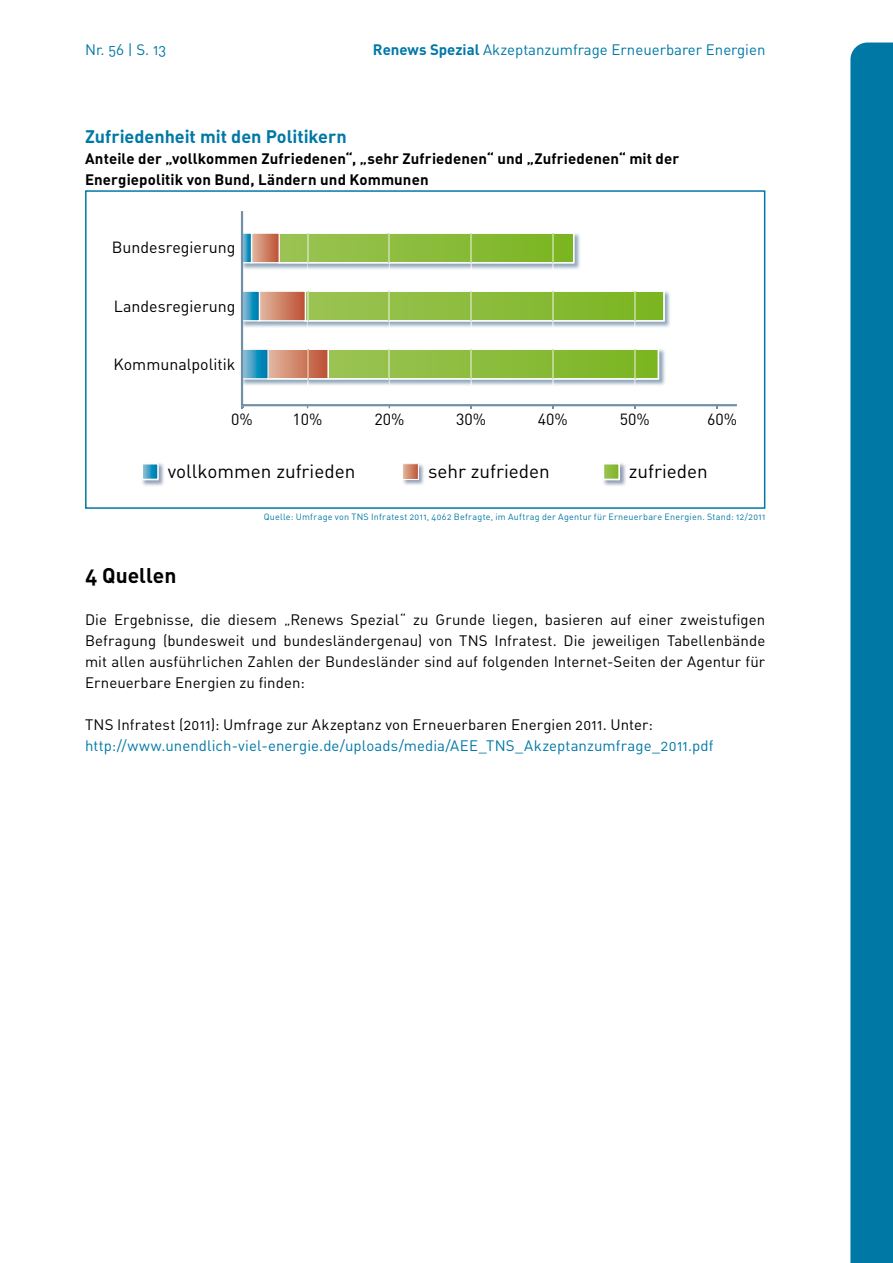
<style>
.page{position:relative;width:893px;height:1263px;background:#fff}
.page>*{position:absolute;margin:0;border:0;box-sizing:border-box;transform-origin:0 0}
.t1{font:21px "DIN Bold Alternate";color:#000}
.t2{font:18.9px "DIN";color:#000}
.t3{font:18px "DIN Bold Alternate";color:#0078a6}
.t4{font:16.05px "DIN Regular Alternate";color:#000}
.t5{font:16.05px "DIN";color:#000}
.t6{font:15px/21px "DIN Regular Alternate";letter-spacing:.005em;color:#000;text-align:justify}
.t7{font:15px "DIN Regular Alternate";letter-spacing:.005em;color:#0078a6}
.t8{font:15px/21px "DIN Bold Alternate";letter-spacing:.01em;color:#000}
.t9{font:9px "DIN Regular Alternate";letter-spacing:.03em;color:#0078a6}
.s1{font-family:"DIN";font-weight:700}
</style>
<div class="page">
<div style="left:850px;top:43px;width:43px;height:1220px;background:#0078a6"></div>
<div style="left:85px;top:190px;width:680px;height:319px;border:2px solid #0078a6"></div>
<svg style="left:240px;top:211px;width:497px;height:196px"></svg>
<img style="left:142px;top:463px;width:22px;height:23px">
<svg style="left:144px;top:466px;width:12px;height:11px"></svg>
<div style="left:141px;top:463px;width:18px;height:17px;border:2px solid #fff"></div>
<img style="left:403px;top:464px;width:21px;height:21px">
<svg style="left:404px;top:465px;width:13px;height:13px"></svg>
<div style="left:402px;top:463px;width:17px;height:17px;border:1px solid #fff"></div>
<img style="left:603px;top:463px;width:23px;height:23px">
<svg style="left:605px;top:466px;width:12px;height:11px"></svg>
<div style="left:602px;top:463px;width:18px;height:17px;border:2px solid #fff"></div>
<p class="t7" style="left:85px;top:40px;width:83px">Nr. 56 | S. 13</p>
<p class="t7" style="left:373px;top:40px;width:394px"><span class="s1">Renews Spezial</span> Akzeptanzumfrage Erneuerbarer Energien</p>
<p class="t3" style="left:85px;top:124px;width:263px">Zufriedenheit mit den Politikern</p>
<p class="t8" style="left:85px;top:147px;width:596px">Anteile der „vollkommen Zufriedenen“, „sehr Zufriedenen“ und „Zufriedenen“ mit der<br>Energiepolitik von Bund, Ländern und Kommunen</p>
<p class="t4" style="left:112px;top:237px;width:125px">Bundesregierung</p>
<p class="t4" style="left:114px;top:296px;width:123px">Landesregierung</p>
<p class="t4" style="left:113px;top:355px;width:124px">Kommunalpolitik</p>
<p class="t5" style="left:231px;top:409px;width:23px">0%</p>
<p class="t5" style="left:293px;top:409px;width:32px">10%</p>
<p class="t5" style="left:374px;top:409px;width:32px">20%</p>
<p class="t5" style="left:456px;top:409px;width:32px">30%</p>
<p class="t5" style="left:538px;top:409px;width:32px">40%</p>
<p class="t5" style="left:620px;top:409px;width:32px">50%</p>
<p class="t5" style="left:707px;top:409px;width:32px">60%</p>
<p class="t2" style="left:168px;top:460px;width:189px">vollkommen zufrieden</p>
<p class="t2" style="left:428px;top:460px;width:123px">sehr zufrieden</p>
<p class="t2" style="left:629px;top:460px;width:81px">zufrieden</p>
<p class="t9" style="left:264px;top:511px;width:503px">Quelle: Umfrage von TNS Infratest 2011, 4062 Befragte, im Auftrag der Agentur für Erneuerbare Energien. Stand: 12/2011</p>
<h1 class="t1" style="left:85px;top:562px;width:93px">4 Quellen</h1>
<p class="t6" style="left:85px;top:609px;width:682px">Die Ergebnisse, die diesem „Renews Spezial“ zu Grunde liegen, basieren auf einer zweistufigen Befragung (bundesweit und bundesländergenau) von TNS Infratest. Die jeweiligen Tabellenbände mit allen ausführlichen Zahlen der Bundesländer sind auf folgenden Internet-Seiten der Agentur für Erneuerbare Energien zu finden:</p>
<p class="t6" style="left:85px;top:714px;width:569px">TNS Infratest (2011): Umfrage zur Akzeptanz von Erneuerbaren Energien 2011. Unter:</p>
<p class="t7" style="left:85px;top:736px;width:630px">http://www.unendlich-viel-energie.de/uploads/media/AEE_TNS_Akzeptanzumfrage_2011.pdf</p>
</div>
